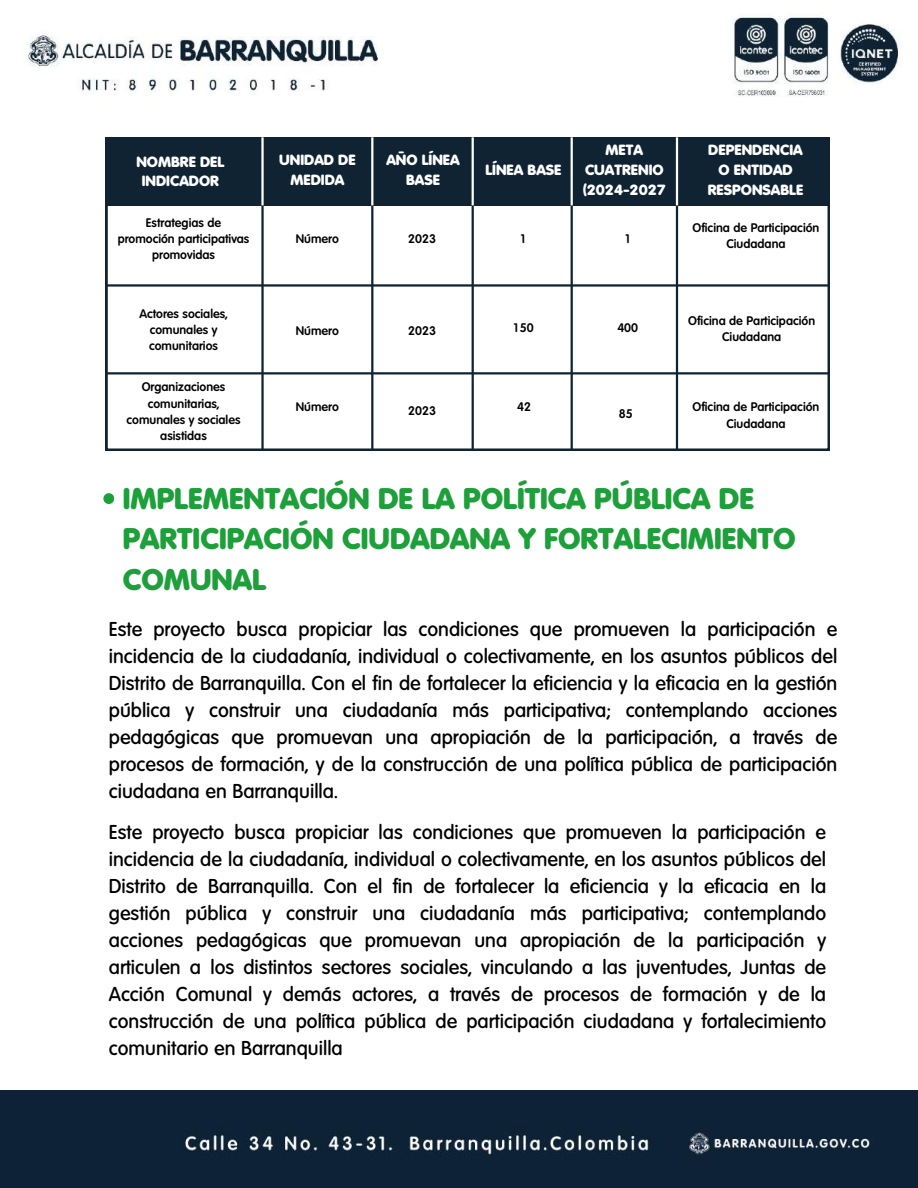
<style>
.page{position:relative;width:918px;height:1188px;background:#fff}
.page>*{position:absolute;margin:0;border:0;box-sizing:border-box;transform-origin:0 0}
.t1{font:800 29.1px/40.3px "Volkswagen Serial";color:#1d9f3a}
.t2{font:500 19.5px/27px "Volkswagen Serial";color:#000;text-align:justify}
.t3{font:800 14.4px/19.8px "Volkswagen Serial";color:#fff;text-align:center}
.t4{font:700 12.15px/16.2px "Volkswagen Serial";color:#000;text-align:center}
</style>
<div class="page">
<img style="left:28px;top:15px;width:871px;height:123px">
<div style="left:0;top:1090px;width:918px;height:98px;background:#0d2237"></div>
<svg style="left:106px;top:205px;width:724px;height:246px"></svg>
<div style="left:106px;top:137px;width:724px;height:68px;background:#0f2333"></div>
<hr style="left:261px;top:177px;width:3px;height:274px;background:#0f2333">
<hr style="left:371px;top:177px;width:2px;height:274px;background:#0f2333">
<hr style="left:472px;top:177px;width:2px;height:274px;background:#0f2333">
<hr style="left:571px;top:177px;width:2px;height:274px;background:#0f2333">
<hr style="left:676px;top:177px;width:2px;height:274px;background:#0f2333">
<hr style="left:106px;top:284px;width:724px;height:3px;background:#0f2333">
<hr style="left:106px;top:372px;width:724px;height:2px;background:#0f2333">
<hr style="left:261px;top:137px;width:3px;height:68px;background:#fff">
<hr style="left:371px;top:137px;width:2px;height:68px;background:#fff">
<hr style="left:472px;top:137px;width:2px;height:68px;background:#fff">
<hr style="left:571px;top:137px;width:2px;height:68px;background:#fff">
<hr style="left:676px;top:137px;width:2px;height:68px;background:#fff">
<div style="left:103px;top:493px;width:11px;height:11px;background:#1d9f3a;border-radius:50%"></div>
<p class="t3" style="left:136px;top:153px;width:89px">NOMBRE DEL<br>INDICADOR</p>
<p class="t3" style="left:279px;top:151px;width:78px">UNIDAD DE<br>MEDIDA</p>
<p class="t3" style="left:386px;top:151px;width:75px">AÑO LÍNEA<br>BASE</p>
<p class="t3" style="left:485px;top:161px;width:78px">LÍNEA BASE</p>
<p class="t3" style="left:583px;top:141px;width:85px">META<br>CUATRENIO (2024-2027</p>
<p class="t3" style="left:708px;top:141px;width:97px">DEPENDENCIA<br>O ENTIDAD<br>RESPONSABLE</p>
<p class="t4" style="left:118px;top:215px;width:133px">Estrategias de promoción participativas promovidas</p>
<p class="t4" style="left:693px;top:220px;width:128px">Oficina de Participación<br>Ciudadana</p>
<p class="t4" style="left:296px;top:231px;width:45px">Número</p>
<p class="t4" style="left:408px;top:231px;width:29px">2023</p>
<p class="t4" style="left:520px;top:231px;width:8px">1</p>
<p class="t4" style="left:624px;top:231px;width:8px">1</p>
<p class="t4" style="left:139px;top:306px;width:90px">Actores sociales, comunales y comunitarios</p>
<p class="t4" style="left:127px;top:380px;width:115px">Organizaciones comunitarias, comunales y sociales asistidas</p>
<p class="t4" style="left:296px;top:323px;width:45px">Número</p>
<p class="t4" style="left:296px;top:400px;width:45px">Número</p>
<p class="t4" style="left:408px;top:323px;width:29px">2023</p>
<p class="t4" style="left:408px;top:403px;width:29px">2023</p>
<p class="t4" style="left:513px;top:321px;width:22px">150</p>
<p class="t4" style="left:617px;top:321px;width:22px">400</p>
<p class="t4" style="left:517px;top:400px;width:15px">42</p>
<p class="t4" style="left:619px;top:407px;width:15px">85</p>
<p class="t4" style="left:688px;top:314px;width:128px">Oficina de Participación<br>Ciudadana</p>
<p class="t4" style="left:693px;top:400px;width:128px">Oficina de Participación<br>Ciudadana</p>
<h1 class="t1" style="left:123px;top:481px;width:674px">IMPLEMENTACIÓN DE LA POLÍTICA PÚBLICA DE<br>PARTICIPACIÓN CIUDADANA Y FORTALECIMIENTO<br>COMUNAL</h1>
<p class="t2" style="left:109px;top:617px;width:730px">Este proyecto busca propiciar las condiciones que promueven la participación e incidencia de la ciudadanía, individual o colectivamente, en los asuntos públicos del Distrito de Barranquilla. Con el fin de fortalecer la eficiencia y la eficacia en la gestión pública y construir una ciudadanía más participativa; contemplando acciones pedagógicas que promuevan una apropiación de la participación, a través de procesos de formación, y de la construcción de una política pública de participación ciudadana en Barranquilla.</p>
<p class="t2" style="left:109px;top:820px;width:719px">Este proyecto busca propiciar las condiciones que promueven la participación e incidencia de la ciudadanía, individual o colectivamente, en los asuntos públicos del Distrito de Barranquilla. Con el fin de fortalecer la eficiencia y la eficacia en la gestión pública y construir una ciudadanía más participativa; contemplando acciones pedagógicas que promuevan una apropiación de la participación y articulen a los distintos sectores sociales, vinculando a las juventudes, Juntas de Acción Comunal y demás actores, a través de procesos de formación y de la construcción de una política pública de participación ciudadana y fortalecimiento comunitario en Barranquilla</p>
</div>
